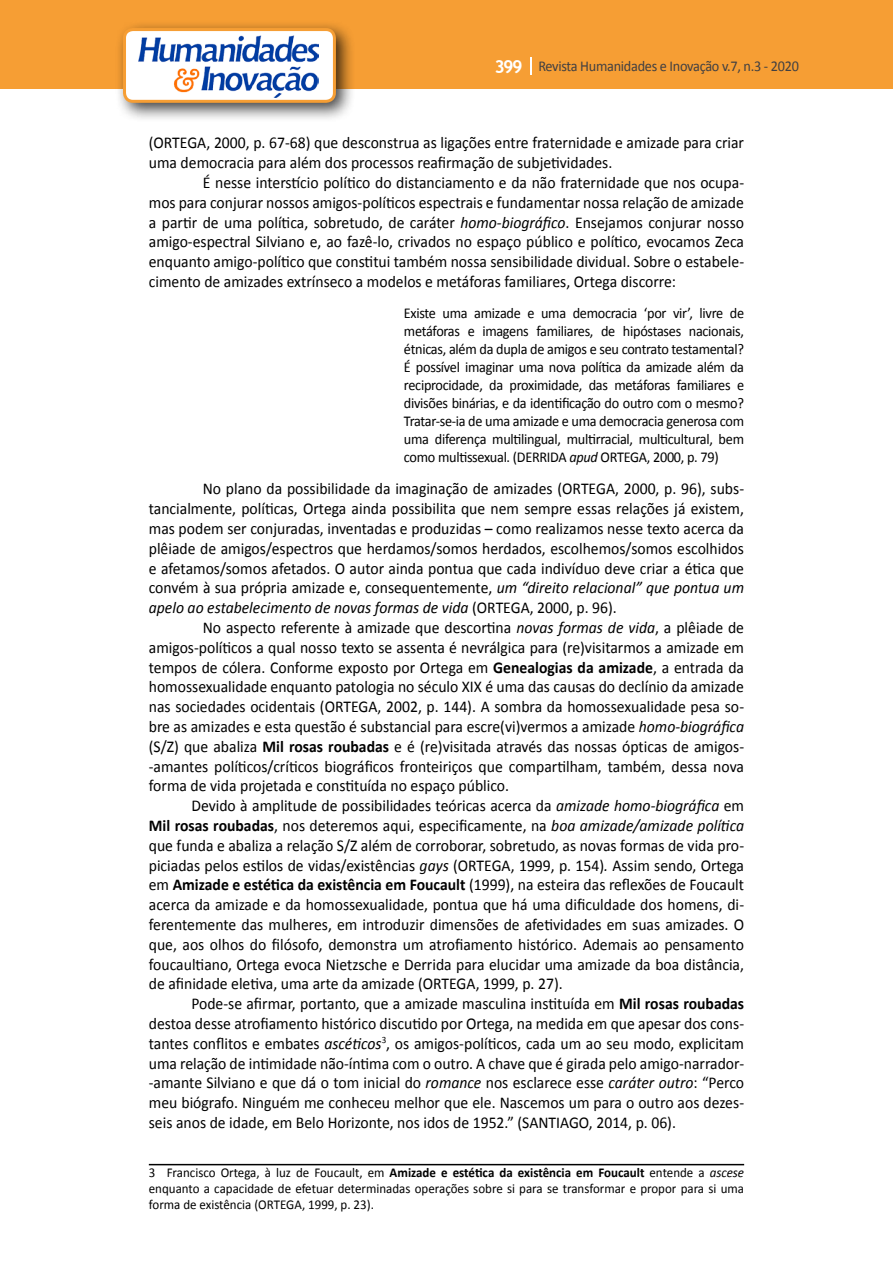
<style>
.page{position:relative;width:893px;height:1263px;background:#fff}
.page>*{position:absolute;margin:0;border:0;box-sizing:border-box;transform-origin:0 0}
.t1{font:16.5px/19.8px "Calibri";color:#000;text-align:justify;scale:.95 1}
.t2{font:15px/18px "Calibri";letter-spacing:-.02em;color:#000;text-align:justify;scale:.95 1}
.t3{font:15px "Calibri";letter-spacing:-.02em;color:#414042;scale:.95 1}
.t4{font:13.5px/16.2px "Calibri";color:#000;text-align:justify;scale:.96 1}
.s1{font-family:"Trebuchet MS";font-weight:700;font-size:18px;color:#fff}
.s2{font-style:italic}
.s3{font-weight:700}
</style>
<div class="page">
<div style="left:0;top:0;width:893px;height:88px;background:#f69e34"></div>
<svg style="left:530px;top:57px;width:2px;height:18px"></svg>
<div style="left:115px;top:20px;width:241px;height:103px;background:#000;opacity:.75"></div>
<div style="left:125px;top:30px;width:209px;height:71px;background:#fff;border-radius:9px"></div>
<img style="left:138px;top:35px;width:181px;height:62px">
<div style="left:123px;top:28px;width:213px;height:75px;border:3px solid #f69e34;border-radius:9px"></div>
<hr style="left:149px;top:1164px;width:595px;height:1px;background:#000">
<p class="t3" style="left:495px;top:57px;width:322px"><span class="s1">399</span> Revista Humanidades e Inovação v.7, n.3 - 2020</p>
<p class="t1" style="left:149px;top:133px;width:628px">(ORTEGA, 2000, p. 67-68) que desconstrua as ligações entre fraternidade e amizade para criar uma democracia para além dos processos reafirmação de subjetividades.</p>
<p class="t1" style="left:149px;top:173px;width:628px;text-indent:54px">É nesse interstício político do distanciamento e da não fraternidade que nos ocupa&shy;mos para conjurar nossos amigos-políticos espectrais e fundamentar nossa relação de amizade a partir de uma política, sobretudo, de caráter <span class="s2">homo-biográfico</span>. Ensejamos conjurar nosso amigo-espectral Silviano e, ao fazê-lo, crivados no espaço público e político, evocamos Zeca enquanto amigo-político que constitui também nossa sensibilidade dividual. Sobre o estabele&shy;cimento de amizades extrínseco a modelos e metáforas familiares, Ortega discorre:</p>
<p class="t2" style="left:404px;top:304px;width:360px">Existe uma amizade e uma democracia ‘por vir’, livre de metáforas e imagens familiares, de hipóstases nacionais, étnicas, além da dupla de amigos e seu contrato testamental?<br>É possível imaginar uma nova política da amizade além da reciprocidade, da proximidade, das metáforas familiares e divisões binárias, e da identificação do outro com o mesmo?<br>Tratar-se-ia de uma amizade e uma democracia generosa com uma diferença multilingual, multirracial, multicultural, bem como multissexual. (DERRIDA <span class="s2">apud</span> ORTEGA, 2000, p. 79)</p>
<p class="t1" style="left:149px;top:479px;width:628px;text-indent:54px">No plano da possibilidade da imaginação de amizades (ORTEGA, 2000, p. 96), subs&shy;tancialmente, políticas, Ortega ainda possibilita que nem sempre essas relações já existem, mas podem ser conjuradas, inventadas e produzidas – como realizamos nesse texto acerca da plêiade de amigos/espectros que herdamos/somos herdados, escolhemos/somos escolhidos e afetamos/somos afetados. O autor ainda pontua que cada indivíduo deve criar a ética que convém à sua própria amizade e, consequentemente, <span class="s2">um “direito relacional” que pontua um apelo ao estabelecimento de novas formas de vida</span> (ORTEGA, 2000, p. 96).</p>
<p class="t1" style="left:149px;top:618px;width:628px;text-indent:54px">No aspecto referente à amizade que descortina <span class="s2">novas formas de vida</span>, a plêiade de amigos-políticos a qual nosso texto se assenta é nevrálgica para (re)visitarmos a amizade em tempos de cólera. Conforme exposto por Ortega em <span class="s3">Genealogias da amizade</span>, a entrada da homossexualidade enquanto patologia no século XIX é uma das causas do declínio da amizade nas sociedades ocidentais (ORTEGA, 2002, p. 144). A sombra da homossexualidade pesa so&shy;bre as amizades e esta questão é substancial para escre(vi)vermos a amizade <span class="s2">homo-biográfica </span>(S/Z) que abaliza <span class="s3">Mil rosas roubadas</span> e é (re)visitada através das nossas ópticas de amigos--amantes políticos/críticos biográficos fronteiriços que compartilham, também, dessa nova forma de vida projetada e constituída no espaço público.</p>
<p class="t1" style="left:149px;top:796px;width:628px;text-indent:43px">Devido à amplitude de possibilidades teóricas acerca da <span class="s2">amizade homo-biográfica</span> em <span class="s3">Mil rosas roubadas</span>, nos deteremos aqui, especificamente, na <span class="s2">boa amizade/amizade política </span>que funda e abaliza a relação S/Z além de corroborar, sobretudo, as novas formas de vida pro&shy;piciadas pelos estilos de vidas/existências <span class="s2">gays</span> (ORTEGA, 1999, p. 154)<span class="s2">.</span> Assim sendo, Ortega em <span class="s3">Amizade e estética da existência em Foucault</span> (1999), na esteira das reflexões de Foucault acerca da amizade e da homossexualidade, pontua que há uma dificuldade dos homens, di&shy;ferentemente das mulheres, em introduzir dimensões de afetividades em suas amizades. O que, aos olhos do filósofo, demonstra um atrofiamento histórico. Ademais ao pensamento foucaultiano, Ortega evoca Nietzsche e Derrida para elucidar uma amizade da boa distância, de afinidade eletiva, uma arte da amizade (ORTEGA, 1999, p. 27).</p>
<p class="t1" style="left:149px;top:994px;width:628px;text-indent:43px">Pode-se afirmar, portanto, que a amizade masculina instituída em <span class="s3">Mil rosas roubadas </span>destoa desse atrofiamento histórico discutido por Ortega, na medida em que apesar dos cons&shy;tantes conflitos e embates <span class="s2">ascéticos</span><sup>3</sup>, os amigos-políticos, cada um ao seu modo, explicitam uma relação de intimidade não-íntima com o outro. A chave que é girada pelo amigo-narrador--amante Silviano e que dá o tom inicial do <span class="s2">romance</span> nos esclarece esse <span class="s2">caráter outro</span>: “Perco meu biógrafo. Ninguém me conheceu melhor que ele. Nascemos um para o outro aos dezes&shy;seis anos de idade, em Belo Horizonte, nos idos de 1952.” (SANTIAGO, 2014, p. 06).</p>
<p class="t4" style="left:149px;top:1164px;width:622px">3 Francisco Ortega, à luz de Foucault, em <span class="s3">Amizade e estética da existência em Foucault</span> entende a <span class="s2">ascese </span>enquanto a capacidade de efetuar determinadas operações sobre si para se transformar e propor para si uma forma de existência (ORTEGA, 1999, p. 23).</p>
</div>
